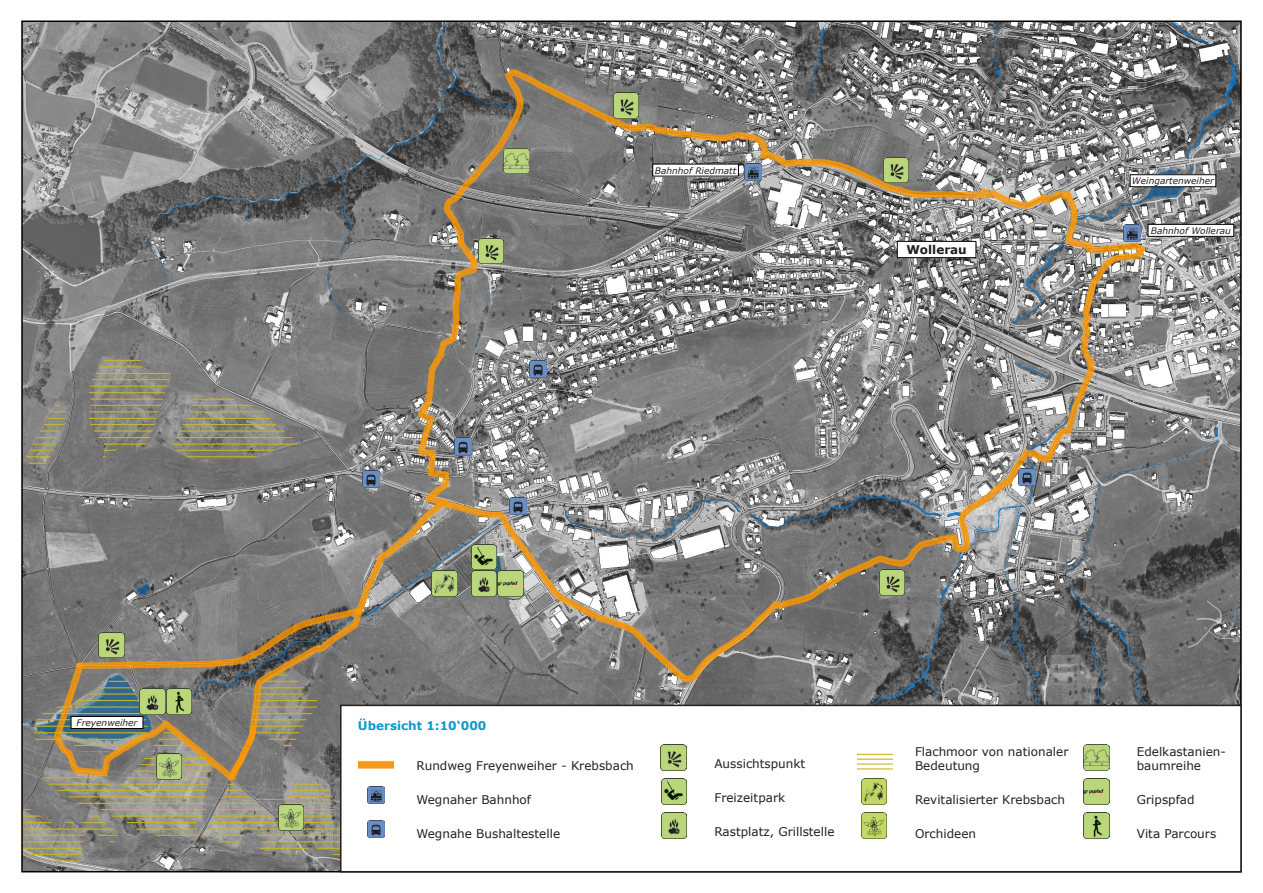
<style>
.page{position:relative;width:1263px;height:893px;background:#fff}
.page>*{position:absolute;margin:0;border:0;box-sizing:border-box;transform-origin:0 0}
.t1{font:12px/14.4px "Verdana";color:#231f20}
.Untertitel{font:700 12px "Verdana";color:#0f99d2}
.Text_klein{font:700 12px "Verdana";color:#231f20}
.Text_klein-2{font:italic 9px "Verdana";color:#231f20}
</style>
<div class="page">
<img style="left:24px;top:24px;width:1215px;height:845px">
<div style="left:897px;top:241px;width:79px;height:17px;background:#fff"></div>
<div style="left:897px;top:241px;width:79px;height:17px;border:1px solid #000"></div>
<div style="left:341px;top:705px;width:900px;height:167px;background:#fff"></div>
<div style="left:340px;top:705px;width:902px;height:167px;border:2px solid #231f20"></div>
<img style="left:363px;top:471px;width:17px;height:17px">
<img style="left:454px;top:438px;width:17px;height:17px">
<img style="left:509px;top:498px;width:17px;height:17px">
<img style="left:156px;top:754px;width:26px;height:25px">
<img style="left:278px;top:805px;width:26px;height:25px">
<img style="left:432px;top:571px;width:25px;height:25px">
<img style="left:1123px;top:224px;width:17px;height:17px">
<img style="left:744px;top:164px;width:17px;height:17px">
<img style="left:529px;top:360px;width:17px;height:17px">
<img style="left:359px;top:760px;width:35px;height:9px">
<img style="left:367px;top:786px;width:18px;height:18px">
<img style="left:367px;top:820px;width:18px;height:17px">
<img style="left:661px;top:745px;width:25px;height:25px">
<img style="left:661px;top:779px;width:26px;height:25px">
<img style="left:661px;top:813px;width:26px;height:25px">
<img style="left:1084px;top:745px;width:25px;height:25px">
<img style="left:1084px;top:779px;width:25px;height:25px">
<img style="left:1084px;top:813px;width:25px;height:25px">
<img style="left:857px;top:753px;width:35px;height:17px">
<img style="left:861px;top:779px;width:26px;height:25px">
<img style="left:861px;top:813px;width:26px;height:25px">
<div style="left:1148px;top:224px;width:86px;height:12px;background:#fff"></div>
<div style="left:1148px;top:224px;width:86px;height:13px;border:1px solid #000"></div>
<div style="left:653px;top:164px;width:85px;height:12px;background:#fff"></div>
<img style="left:471px;top:544px;width:26px;height:52px">
<img style="left:879px;top:570px;width:26px;height:25px">
<img style="left:498px;top:571px;width:25px;height:25px">
<img style="left:140px;top:689px;width:52px;height:25px">
<img style="left:99px;top:632px;width:25px;height:26px">
<img style="left:478px;top:238px;width:26px;height:26px">
<img style="left:613px;top:93px;width:25px;height:25px">
<img style="left:883px;top:157px;width:26px;height:26px">
<img style="left:1019px;top:469px;width:17px;height:17px">
<div style="left:71px;top:716px;width:72px;height:12px;background:#fff"></div>
<div style="left:71px;top:716px;width:72px;height:13px;border:1px solid #000"></div>
<div style="left:1130px;top:175px;width:86px;height:12px;background:#fff"></div>
<div style="left:1130px;top:174px;width:86px;height:13px;border:1px solid #000"></div>
<img style="left:503px;top:148px;width:26px;height:26px">
<p class="Text_klein-2" style="left:77px;top:716px;width:62px">Freyenweiher</p>
<p class="Text_klein-2" style="left:655px;top:164px;width:83px">Bahnhof Riedmatt</p>
<p class="Text_klein" style="left:906px;top:241px;width:62px">Wollerau</p>
<p class="Text_klein-2" style="left:1132px;top:175px;width:83px">Weingartenweiher</p>
<p class="Text_klein-2" style="left:1151px;top:224px;width:82px">Bahnhof Wollerau</p>
<p class="Untertitel" style="left:358px;top:717px;width:130px">Übersicht 1:10‘000</p>
<p class="t1" style="left:417px;top:759px;width:219px">Rundweg Freyenweiher - Krebsbach</p>
<p class="t1" style="left:417px;top:792px;width:116px">Wegnaher Bahnhof</p>
<p class="t1" style="left:417px;top:826px;width:145px">Wegnahe Bushaltestelle</p>
<p class="t1" style="left:714px;top:756px;width:92px">Aussichtspunkt</p>
<p class="t1" style="left:714px;top:790px;width:72px">Freizeitpark</p>
<p class="t1" style="left:714px;top:825px;width:122px">Rastplatz, Grillstelle</p>
<p class="t1" style="left:915px;top:744px;width:155px">Flachmoor von nationaler</p>
<p class="t1" style="left:915px;top:759px;width:67px">Bedeutung</p>
<p class="t1" style="left:915px;top:793px;width:152px">Revitalisierter Krebsbach</p>
<p class="t1" style="left:915px;top:827px;width:63px">Orchideen</p>
<p class="t1" style="left:1137px;top:744px;width:91px">Edelkastanien&shy;baumreihe</p>
<p class="t1" style="left:1137px;top:793px;width:59px">Gripspfad</p>
<p class="t1" style="left:1137px;top:827px;width:81px">Vita Parcours</p>
</div>
